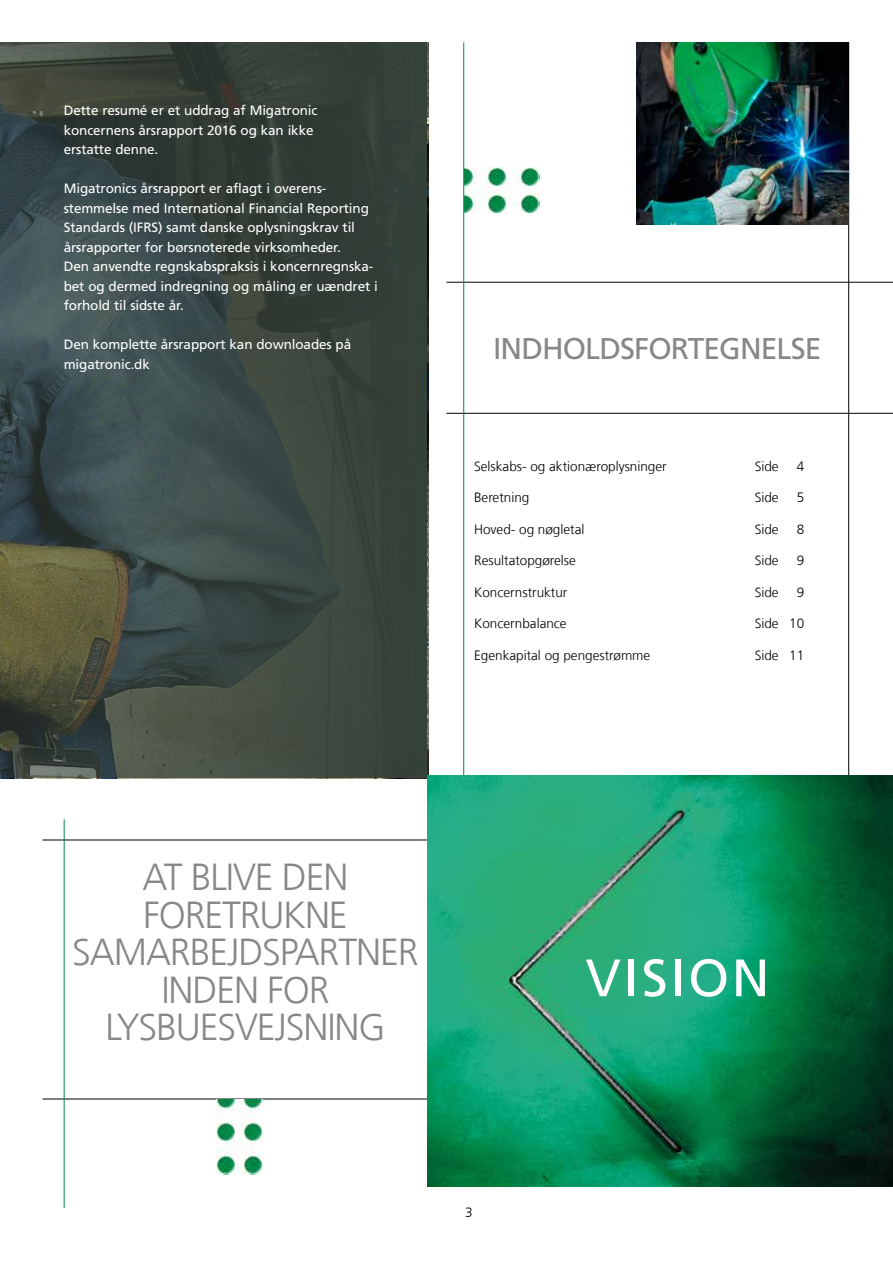
<style>
.page{position:relative;width:893px;height:1263px;background:#fff}
.page>*{position:absolute;margin:0;border:0;box-sizing:border-box;transform-origin:0 0}
.t1{font:52.5px "Frutiger LT Pro";letter-spacing:.06em;color:#fff}
.t2{font:300 37.5px/37.5px "Frutiger LT Com";letter-spacing:-.03em;color:#878787;text-align:center}
.t3{font:30px "Frutiger LT Pro";letter-spacing:-.03em;color:#878787}
.t4{font:13.5px/19.5px "Frutiger LT Pro";letter-spacing:-.01em;color:#fff}
.t5{font:300 13.5px "Frutiger LT Com";color:#000}
</style>
<div class="page">
<hr style="left:43px;top:1099px;width:407px;height:1px;background:#000">
<hr style="left:43px;top:840px;width:420px;height:1px;background:#000">
<img style="left:216px;top:1099px;width:46px;height:75px">
<img style="left:464px;top:168px;width:75px;height:45px">
<hr style="left:848px;top:43px;width:1px;height:758px;background:#000">
<hr style="left:446px;top:282px;width:447px;height:1px;background:#000">
<hr style="left:446px;top:413px;width:447px;height:1px;background:#000">
<hr style="left:463px;top:43px;width:1px;height:735px;background:#008a46">
<img style="left:427px;top:776px;width:466px;height:410px">
<img style="left:637px;top:43px;width:211px;height:181px">
<hr style="left:64px;top:819px;width:1px;height:389px;background:#008a46">
<svg style="left:0;top:43px;width:427px;height:735px;background:#3c4841"></svg>
<p class="t4" style="left:64px;top:101px;width:255px">Dette resumé er et uddrag af Migatronic koncernens årsrapport 2016 og kan ikke erstatte denne.</p>
<p class="t4" style="left:64px;top:179px;width:316px">Migatronics årsrapport er aflagt i overens&shy;stemmelse med International Financial Reporting Standards (IFRS) samt danske oplysningskrav til årsrapporter for børsnoterede virksomheder.<br>Den anvendte regnskabspraksis i koncernregnska&shy;bet og dermed indregning og måling er uændret i forhold til sidste år.</p>
<p class="t4" style="left:64px;top:335px;width:289px">Den komplette årsrapport kan downloades på migatronic.dk</p>
<h3 class="t3" style="left:493px;top:330px;width:330px">INDHOLDSFORTEGNELSE</h3>
<p class="t5" style="left:474px;top:458px;width:194px">Selskabs- og aktionæroplysninger</p>
<p class="t5" style="left:755px;top:458px;width:26px">Side</p>
<p class="t5" style="left:797px;top:458px;width:9px">4</p>
<p class="t5" style="left:474px;top:489px;width:57px">Beretning</p>
<p class="t5" style="left:755px;top:489px;width:26px">Side</p>
<p class="t5" style="left:797px;top:489px;width:9px">5</p>
<p class="t5" style="left:474px;top:521px;width:112px">Hoved- og nøgletal</p>
<p class="t5" style="left:755px;top:521px;width:26px">Side</p>
<p class="t5" style="left:797px;top:521px;width:9px">8</p>
<p class="t5" style="left:474px;top:552px;width:103px">Resultatopgørelse</p>
<p class="t5" style="left:755px;top:552px;width:26px">Side</p>
<p class="t5" style="left:797px;top:552px;width:9px">9</p>
<p class="t5" style="left:474px;top:584px;width:95px">Koncernstruktur</p>
<p class="t5" style="left:755px;top:584px;width:26px">Side</p>
<p class="t5" style="left:797px;top:584px;width:9px">9</p>
<p class="t5" style="left:474px;top:615px;width:94px">Koncernbalance</p>
<p class="t5" style="left:755px;top:615px;width:51px">Side 10</p>
<p class="t5" style="left:474px;top:647px;width:178px">Egenkapital og pengestrømme</p>
<p class="t5" style="left:755px;top:647px;width:51px">Side 11</p>
<h2 class="t2" style="left:72px;top:858px;width:348px">AT BLIVE DEN<br>FORETRUKNE<br>SAMARBEJDSPARTNER<br>INDEN FOR<br>LYSBUESVEJSNING</h2>
<p class="t5" style="left:465px;top:1204px;width:9px">3</p>
<h1 class="t1" style="left:586px;top:947px;width:185px">VISION</h1>
</div>
